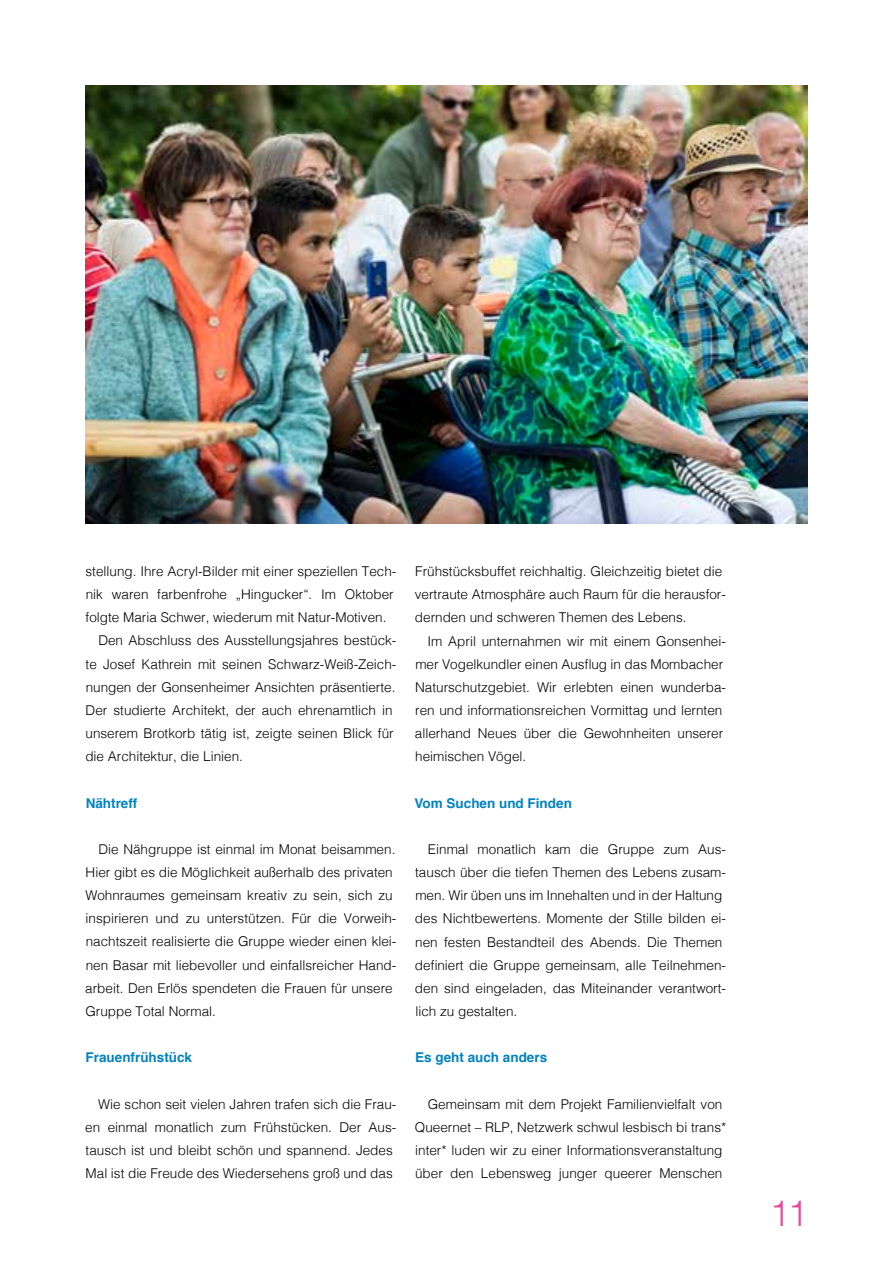
<style>
.page{position:relative;width:893px;height:1263px;background:#fff}
.page>*{position:absolute;margin:0;border:0;box-sizing:border-box;transform-origin:0 0}
.t1{font:300 36px "Helvetica";color:#e84a97}
.t2{font:300 13.5px/23.1px "Helvetica";color:#000}
.t3{font:700 13.5px "Helvetica";color:#0083c3}
</style>
<div class="page">
<img style="left:85px;top:85px;width:723px;height:439px">
<p class="t2" style="left:86px;top:559px;width:312px">stellung. Ihre Acryl-Bilder mit einer speziellen Tech-</p>
<p class="t2" style="left:86px;top:582px;width:309px">nik waren farbenfrohe „Hingucker“. Im Oktober</p>
<p class="t2" style="left:86px;top:605px;width:302px">folgte Maria Schwer, wiederum mit Natur-Motiven.</p>
<p class="t2" style="left:98px;top:628px;width:300px">Den Abschluss des Ausstellungsjahres bestück-</p>
<p class="t2" style="left:86px;top:651px;width:312px">te Josef Kathrein mit seinen Schwarz-Weiß-Zeich-</p>
<p class="t2" style="left:86px;top:674px;width:311px">nungen der Gonsenheimer Ansichten präsentierte.</p>
<p class="t2" style="left:86px;top:698px;width:309px">Der studierte Architekt, der auch ehrenamtlich in</p>
<p class="t2" style="left:86px;top:721px;width:310px">unserem Brotkorb tätig ist, zeigte seinen Blick für</p>
<p class="t2" style="left:85px;top:744px;width:159px">die Architektur, die Linien.</p>
<p class="t3" style="left:86px;top:792px;width:53px">Nähtreff</p>
<p class="t2" style="left:85px;top:836px;width:313px;text-indent:13px">Die Nähgruppe ist einmal im Monat beisammen.<br>Hier gibt es die Möglichkeit außerhalb des privaten Wohnraumes gemeinsam kreativ zu sein, sich zu inspirieren und zu unterstützen. Für die Vorweih&shy;nachtszeit realisierte die Gruppe wieder einen klei&shy;nen Basar mit liebevoller und einfallsreicher Hand&shy;arbeit. Den Erlös spendeten die Frauen für unsere Gruppe Total Normal.</p>
<p class="t3" style="left:86px;top:1046px;width:108px">Frauenfrühstück</p>
<p class="t2" style="left:85px;top:1091px;width:313px;text-indent:13px">Wie schon seit vielen Jahren trafen sich die Frau&shy;en einmal monatlich zum Frühstücken. Der Aus&shy;tausch ist und bleibt schön und spannend. Jedes Mal ist die Freude des Wiedersehens groß und das</p>
<p class="t2" style="left:415px;top:559px;width:313px">Frühstücksbuffet reichhaltig. Gleichzeitig bietet die vertraute Atmosphäre auch Raum für die herausfor&shy;dernden und schweren Themen des Lebens.</p>
<p class="t2" style="left:415px;top:628px;width:313px;text-indent:13px">Im April unternahmen wir mit einem Gonsenhei&shy;mer Vogelkundler einen Ausflug in das Mombacher Naturschutzgebiet. Wir erlebten einen wunderba&shy;ren und informationsreichen Vormittag und lernten allerhand Neues über die Gewohnheiten unserer heimischen Vögel.</p>
<p class="t3" style="left:415px;top:792px;width:159px">Vom Suchen und Finden</p>
<p class="t2" style="left:415px;top:837px;width:313px;text-indent:13px">Einmal monatlich kam die Gruppe zum Aus&shy;tausch über die tiefen Themen des Lebens zusam&shy;men. Wir üben uns im Innehalten und in der Haltung des Nichtbewertens. Momente der Stille bilden ei&shy;nen festen Bestandteil des Abends. Die Themen definiert die Gruppe gemeinsam, alle Teilnehmen&shy;den sind eingeladen, das Miteinander verantwort&shy;lich zu gestalten.</p>
<p class="t3" style="left:415px;top:1047px;width:134px">Es geht auch anders</p>
<p class="t2" style="left:415px;top:1091px;width:313px;text-indent:13px">Gemeinsam mit dem Projekt Familienvielfalt von Queernet – RLP, Netzwerk schwul lesbisch bi trans* inter* luden wir zu einer Informationsveranstaltung über den Lebensweg junger queerer Menschen</p>
<h1 class="t1" style="left:770px;top:1182px;width:40px">11</h1>
</div>
